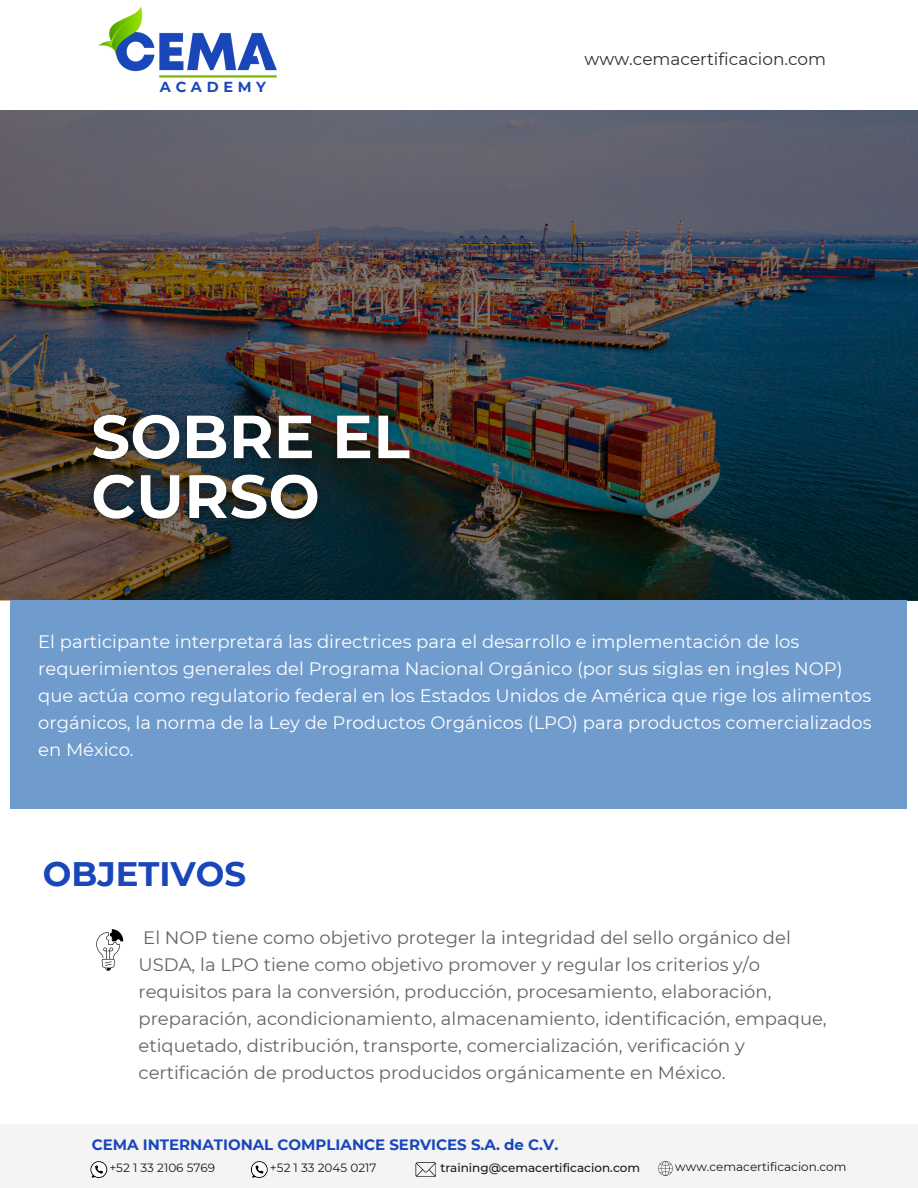
<style>
.page{position:relative;width:918px;height:1188px;background:#fff}
.page>*{position:absolute;margin:0;border:0;box-sizing:border-box;transform-origin:0 0}
.t1{font:700 33.9px "Montserrat";color:#1947ba}
.t2{font:18px/27px "Montserrat";color:#686362}
.t3{font:18px/27px "Montserrat";color:#fff}
.t4{font:16.95px "Montserrat";color:#303030}
.t5{font:700 15px "Montserrat";color:#1947ba}
.t6{font:700 14.55px "Montserrat";letter-spacing:.32em;color:#1947ba}
.t7{font:12px "Montserrat";color:#171717}
.t8{font:500 12px "Montserrat";color:#171717}
</style>
<div class="page">
<div style="left:0;top:1125px;width:918px;height:63px;background:#f4f4f4"></div>
<svg style="left:90px;top:1161px;width:17px;height:17px"></svg>
<svg style="left:251px;top:1161px;width:17px;height:17px"></svg>
<svg style="left:416px;top:1162px;width:20px;height:15px"></svg>
<svg style="left:658px;top:1161px;width:15px;height:15px"></svg>
<img style="left:98px;top:6px;width:179px;height:72px">
<img style="left:0;top:111px;width:917px;height:489px">
<div style="left:11px;top:600px;width:896px;height:208px;background:#6f9bcd"></div>
<svg style="left:96px;top:929px;width:27px;height:42px"></svg>
<img style="left:78px;top:400px;width:347px;height:138px">
<p class="t6" style="left:160px;top:78px;width:108px">ACADEMY</p>
<p class="t4" style="left:585px;top:49px;width:243px">www.cemacertificacion.com</p>
<p class="t3" style="left:38px;top:628px;width:835px">El participante interpretará las directrices para el desarrollo e implementación de los requerimientos generales del Programa Nacional Orgánico (por sus siglas en ingles NOP) que actúa como regulatorio federal en los Estados Unidos de América que rige los alimentos orgánicos, la norma de la Ley de Productos Orgánicos (LPO) para productos comercializados en México.</p>
<h4 class="t1" style="left:43px;top:854px;width:205px">OBJETIVOS</h4>
<p class="t2" style="left:139px;top:924px;width:690px">El NOP tiene como objetivo proteger la integridad del sello orgánico del USDA, la LPO tiene como objetivo promover y regular los criterios y/o requisitos para la conversión, producción, procesamiento, elaboración, preparación, acondicionamiento, almacenamiento, identificación, empaque, etiquetado, distribución, transporte, comercialización, verificación y certificación de productos producidos orgánicamente en México.</p>
<p class="t5" style="left:92px;top:1136px;width:468px">CEMA INTERNATIONAL COMPLIANCE SERVICES S.A. de C.V.</p>
<h3 class="t7" style="left:109px;top:1160px;width:107px">+52 1 33 2106 5769</h3>
<p class="t7" style="left:270px;top:1160px;width:108px">+52 1 33 2045 0217</p>
<h3 class="t8" style="left:440px;top:1160px;width:201px">training@cemacertificacion.com</h3>
<h2 class="t7" style="left:675px;top:1160px;width:173px">www.cemacertificacion.com</h2>
</div>
